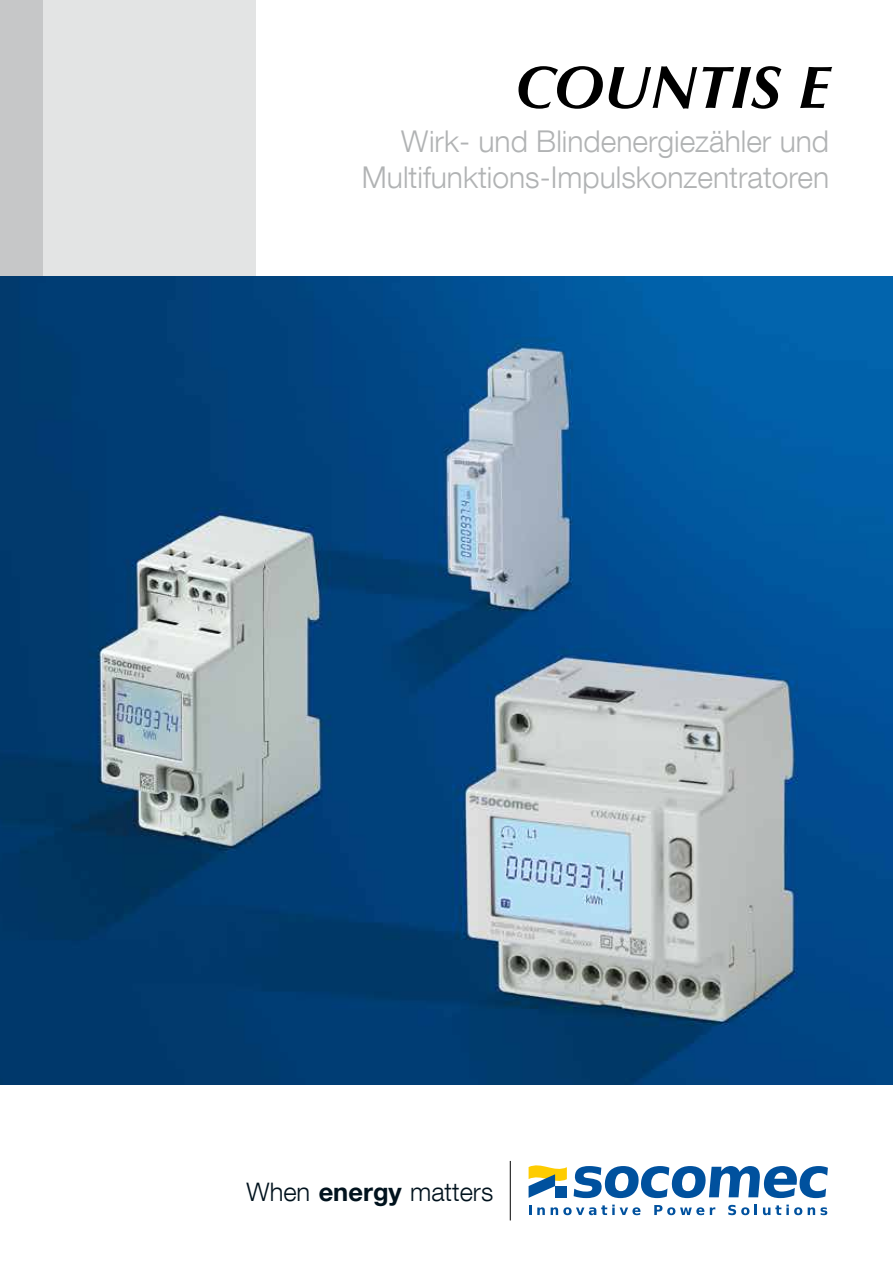
<style>
.page{position:relative;width:893px;height:1263px;background:#fff}
.page>*{position:absolute;margin:0;border:0;box-sizing:border-box;transform-origin:0 0}
.t1{font:italic 700 60px "Optima LT Std";color:#000}
.t2{font:300 30px/36px "Helvetica Neue LT Com";color:#b1b3b4;text-align:right}
.t3{font:300 25.5px "Helvetica Neue LT Com";color:#00121d}
.s1{font-weight:700}
</style>
<div class="page">
<div style="left:0;top:0;width:255px;height:276px;background:#e3e4e4"></div>
<div style="left:0;top:0;width:43px;height:276px;background:#c6c7c8"></div>
<svg style="left:574px;top:1166px;width:254px;height:32px"></svg>
<svg style="left:529px;top:1205px;width:2px;height:10px"></svg>
<svg style="left:537px;top:1207px;width:8px;height:8px"></svg>
<svg style="left:551px;top:1204px;width:89px;height:11px"></svg>
<svg style="left:654px;top:1205px;width:50px;height:10px"></svg>
<svg style="left:710px;top:1207px;width:5px;height:8px"></svg>
<svg style="left:728px;top:1205px;width:21px;height:10px"></svg>
<svg style="left:755px;top:1204px;width:2px;height:11px"></svg>
<svg style="left:763px;top:1204px;width:39px;height:11px"></svg>
<svg style="left:808px;top:1207px;width:19px;height:8px"></svg>
<svg style="left:529px;top:1165px;width:38px;height:33px"></svg>
<hr style="left:510px;top:1161px;width:1px;height:59px;background:#000">
<img style="left:0;top:276px;width:893px;height:808px">
<h1 class="t1" style="left:515px;top:52px;width:316px">COUNTIS E</h1>
<p class="t2" style="left:362px;top:123px;width:469px">Wirk- und Blindenergiezähler und<br>Multifunktions-Impulskonzentratoren</p>
<p class="t3" style="left:247px;top:1177px;width:248px">When <span class="s1">energy</span> matters</p>
</div>
